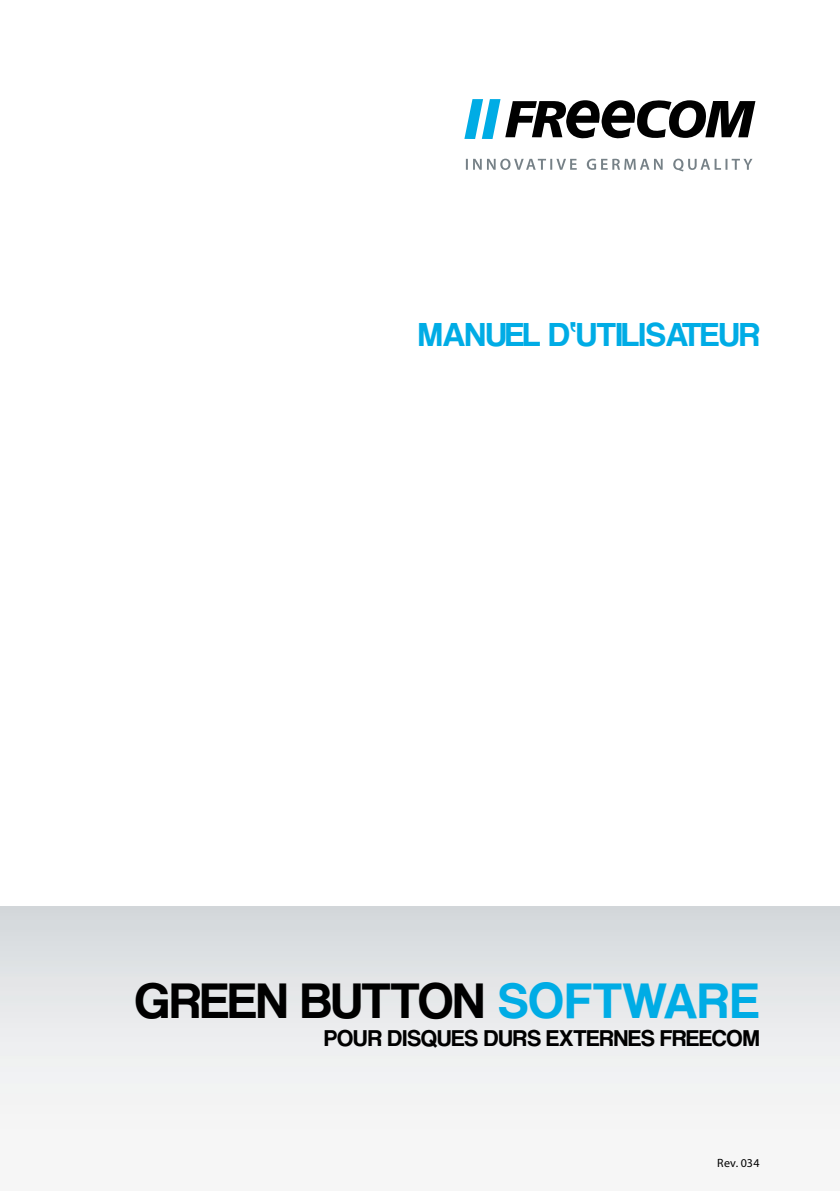
<style>
.page{position:relative;width:840px;height:1191px;background:#fff}
.page>*{position:absolute;margin:0;border:0;box-sizing:border-box;transform-origin:0 0}
.t1{font:48px "Freevetica";letter-spacing:.01em;color:#000}
.t2{font:32px "Freevetica";color:#00ace5}
.t3{font:22px "Freevetica";letter-spacing:.01em;color:#000}
.t4{font:12px "Myriad Pro";letter-spacing:.015em;color:#000}
.s1{font-family:"Freevetica Normal";color:#00ace5}
</style>
<div class="page">
<svg style="left:464px;top:99px;width:291px;height:40px"></svg>
<svg style="left:465px;top:159px;width:287px;height:12px"></svg>
<h2 class="t2" style="left:418px;top:318px;width:342px">MANUEL D‘UTILISATEUR</h2>
<h1 class="t1" style="left:136px;top:975px;width:624px">GREEN BUTTON <span class="s1">SOFTWARE</span></h1>
<p class="t3" style="left:324px;top:1026px;width:436px">POUR DISQUES DURS EXTERNES FREECOM</p>
<p class="t4" style="left:716px;top:1155px;width:44px">Rev. 034</p>
</div>
